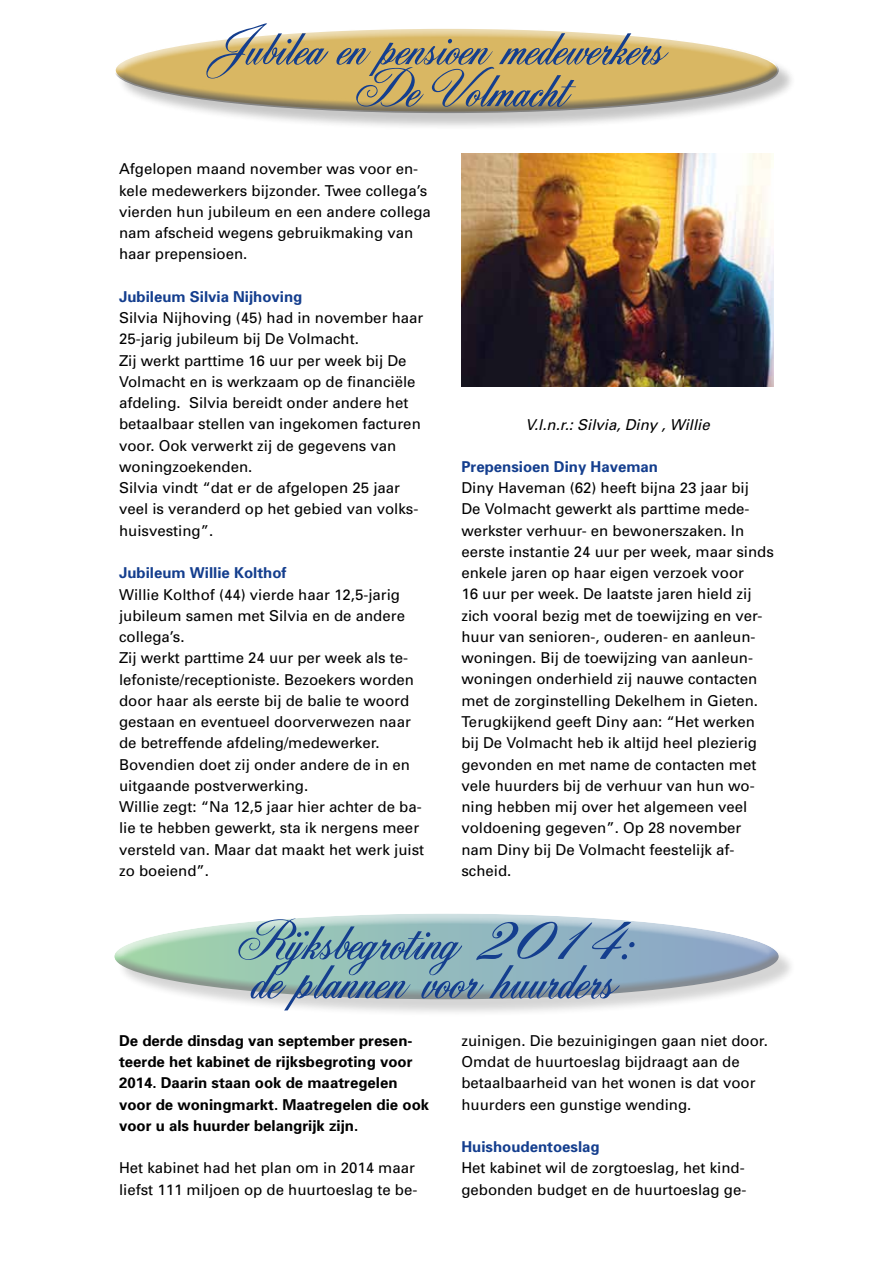
<style>
.page{position:relative;width:893px;height:1263px;background:#fff}
.page>*{position:absolute;margin:0;border:0;box-sizing:border-box;transform-origin:0 0}
.t1{font:55.5px/39px "Fleurish Script";color:#143e8e;text-align:center}
.t2{font:52.5px/42px "Fleurish Script";color:#143e8e}
.t3{font:15px/21.3px "Univers";color:#000}
.t4{font:700 15px/21.3px "Univers";color:#000}
.t5{font:700 15px "Univers";color:#143e8e}
.t6{font:italic 15px "Univers";color:#000}
</style>
<div class="page">
<div style="left:117px;top:30px;width:680px;height:102px;background:#000;opacity:.35"></div>
<div style="left:113px;top:26px;width:666px;height:49px;background:#fff;opacity:.75"></div>
<div style="left:113px;top:62px;width:666px;height:54px;background:#000;opacity:.75"></div>
<img style="left:461px;top:153px;width:313px;height:234px">
<div style="left:117px;top:916px;width:680px;height:102px;background:#000;opacity:.35"></div>
<div style="left:113px;top:912px;width:667px;height:48px;background:#fff;opacity:.75"></div>
<div style="left:113px;top:948px;width:667px;height:54px;background:#000;opacity:.75"></div>
<h2 class="t2" style="left:348px;top:27px;width:314px;text-indent:-140px">Jubilea en pensioen medewerkers<br>DeVolmacht</h2>
<p class="t3" style="left:119px;top:158px;width:313px">Afgelopen maand november was voor en&shy;kele medewerkers bijzonder. Twee collega’s vierden hun jubileum en een andere collega nam afscheid wegens gebruikmaking van haar prepensioen.</p>
<p class="t5" style="left:119px;top:287px;width:185px">Jubileum Silvia Nijhoving</p>
<p class="t3" style="left:119px;top:307px;width:306px">Silvia Nijhoving (45) had in november haar 25-jarig jubileum bij De Volmacht.<br>Zij werkt parttime 16 uur per week bij De Volmacht en is werkzaam op de financiële afdeling. Silvia bereidt onder andere het betaalbaar stellen van ingekomen facturen voor. Ook verwerkt zij de gegevens van woningzoekenden.<br>Silvia vindt “dat er de afgelopen 25 jaar veel is veranderd op het gebied van volks&shy;huisvesting”.</p>
<p class="t5" style="left:119px;top:563px;width:169px">Jubileum Willie Kolthof</p>
<p class="t3" style="left:119px;top:583px;width:307px">Willie Kolthof (44) vierde haar 12,5-jarig jubileum samen met Silvia en de andere collega’s.<br>Zij werkt parttime 24 uur per week als te&shy;lefoniste/receptioniste. Bezoekers worden door haar als eerste bij de balie te woord gestaan en eventueel doorverwezen naar de betreffende afdeling/medewerker.<br>Bovendien doet zij onder andere de in en uitgaande postverwerking.<br>Willie zegt: “Na 12,5 jaar hier achter de ba&shy;lie te hebben gewerkt, sta ik nergens meer versteld van. Maar dat maakt het werk juist zo boeiend”.</p>
<p class="t6" style="left:525px;top:415px;width:186px">V.l.n.r.: Silvia, Diny , Willie</p>
<p class="t5" style="left:461px;top:457px;width:198px">Prepensioen Diny Haveman</p>
<p class="t3" style="left:461px;top:477px;width:314px">Diny Haveman (62) heeft bijna 23 jaar bij<br>De Volmacht gewerkt als parttime mede&shy;werkster verhuur- en bewonerszaken. In eerste instantie 24 uur per week, maar sinds enkele jaren op haar eigen verzoek voor<br>16 uur per week. De laatste jaren hield zij zich vooral bezig met de toewijzing en ver&shy;huur van senioren-, ouderen- en aanleun&shy;woningen. Bij de toewijzing van aanleun&shy;woningen onderhield zij nauwe contacten met de zorginstelling Dekelhem in Gieten.<br>Terugkijkend geeft Diny aan: “Het werken bij De Volmacht heb ik altijd heel plezierig gevonden en met name de contacten met vele huurders bij de verhuur van hun wo&shy;ning hebben mij over het algemeen veel voldoening gegeven”. Op 28 november nam Diny bij De Volmacht feestelijk af&shy;scheid.</p>
<h1 class="t1" style="left:230px;top:923px;width:400px">Rijksbegroting 2014: de plannen voor huurders</h1>
<p class="t4" style="left:119px;top:1029px;width:312px">De derde dinsdag van september presen&shy;teerde het kabinet de rijksbegroting voor 2014. Daarin staan ook de maatregelen voor de woningmarkt. Maatregelen die ook voor u als huurder belangrijk zijn.</p>
<p class="t3" style="left:119px;top:1157px;width:300px">Het kabinet had het plan om in 2014 maar liefst 111 miljoen op de huurtoeslag te be-</p>
<p class="t3" style="left:461px;top:1030px;width:308px">zuinigen. Die bezuinigingen gaan niet door.<br>Omdat de huurtoeslag bijdraagt aan de betaalbaarheid van het wonen is dat voor huurders een gunstige wending.</p>
<p class="t5" style="left:461px;top:1137px;width:140px">Huishoudentoeslag</p>
<p class="t3" style="left:461px;top:1157px;width:287px">Het kabinet wil de zorgtoeslag, het kind&shy;gebonden budget en de huurtoeslag ge-</p>
</div>
